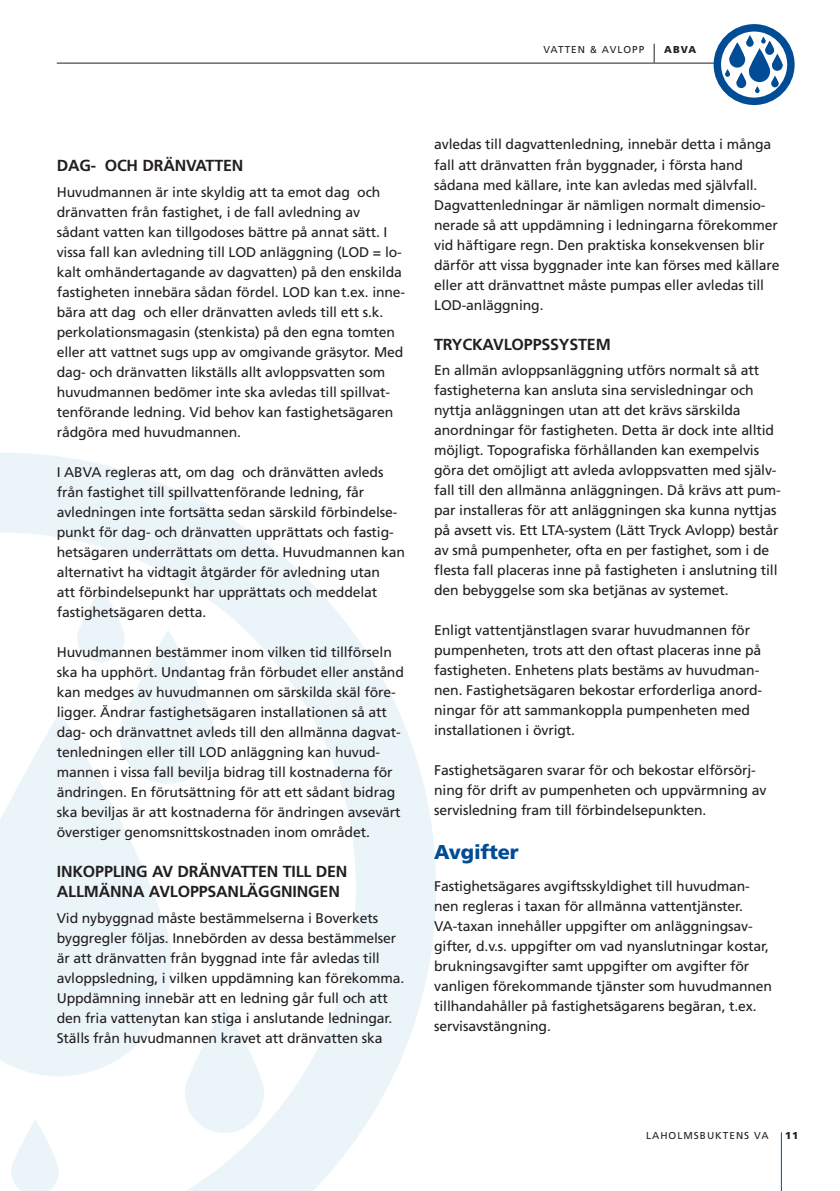
<style>
.page{position:relative;width:840px;height:1191px;background:#fff}
.page>*{position:absolute;margin:0;border:0;box-sizing:border-box;transform-origin:0 0}
.t1{font:900 20px "Frutiger LT Std";letter-spacing:-.01em;color:#014d95}
.t2{font:700 16px/20px "Frutiger LT Std";letter-spacing:-.01em;color:#231f20}
.t3{font:14px/20px "Frutiger LT Std";letter-spacing:-.01em;color:#231f20}
.t4{font:10px "Frutiger LT Std";letter-spacing:.1em;color:#231f20}
.t5{font:900 10px "Frutiger LT Std";letter-spacing:.1em;color:#231f20}
</style>
<div class="page">
<hr style="left:57px;top:63px;width:660px;height:1px;background:#231f20">
<svg style="left:653px;top:44px;width:1px;height:19px"></svg>
<div style="left:713px;top:24px;width:81px;height:81px;border:7px solid #014d95;border-radius:50%"></div>
<svg style="left:724px;top:35px;width:58px;height:58px"></svg>
<hr style="left:780px;top:1132px;width:1px;height:59px;background:#014d95">
<svg style="left:0;top:452px;width:436px;height:739px"></svg>
<svg style="left:0;top:963px;width:172px;height:113px"></svg>
<svg style="left:0;top:711px;width:184px;height:252px;fill:#ebf5f9"></svg>
<svg style="left:77px;top:586px;width:143px;height:197px"></svg>
<svg style="left:185px;top:1006px;width:83px;height:127px"></svg>
<svg style="left:11px;top:1119px;width:50px;height:72px"></svg>
<p class="t4" style="left:543px;top:44px;width:102px">VATTEN &amp; AVLOPP</p>
<p class="t5" style="left:664px;top:44px;width:33px">ABVA</p>
<p class="t2" style="left:57px;top:155px;width:188px">DAG- OCH DRÄNVATTEN</p>
<p class="t3" style="left:57px;top:182px;width:350px">Huvudmannen är inte skyldig att ta emot dag och dränvatten från fastighet, i de fall avledning av sådant vatten kan tillgodoses bättre på annat sätt. I vissa fall kan avledning till LOD anläggning (LOD = lo&shy;kalt omhändertagande av dagvatten) på den enskilda fastigheten innebära sådan fördel. LOD kan t.ex. inne&shy;bära att dag och eller dränvatten avleds till ett s.k. perkolationsmagasin (stenkista) på den egna tomten eller att vattnet sugs upp av omgivande gräsytor. Med dag- och dränvatten likställs allt avloppsvatten som huvudmannen bedömer inte ska avledas till spillvat&shy;tenförande ledning. Vid behov kan fastighetsägaren rådgöra med huvudmannen.</p>
<p class="t3" style="left:57px;top:462px;width:350px">I ABVA regleras att, om dag och dränvätten avleds från fastighet till spillvattenförande ledning, får avledningen inte fortsätta sedan särskild förbindelse&shy;punkt för dag- och dränvatten upprättats och fastig&shy;hetsägaren underrättats om detta. Huvudmannen kan alternativt ha vidtagit åtgärder för avledning utan<br>att förbindelsepunkt har upprättats och meddelat fastighetsägaren detta.</p>
<p class="t3" style="left:57px;top:642px;width:348px">Huvudmannen bestämmer inom vilken tid tillförseln ska ha upphört. Undantag från förbudet eller anstånd kan medges av huvudmannen om särskilda skäl före&shy;ligger. Ändrar fastighetsägaren installationen så att dag- och dränvattnet avleds till den allmänna dagvat&shy;tenledningen eller till LOD anläggning kan huvud&shy;mannen i vissa fall bevilja bidrag till kostnaderna för ändringen. En förutsättning för att ett sådant bidrag ska beviljas är att kostnaderna för ändringen avsevärt överstiger genomsnittskostnaden inom området.</p>
<p class="t2" style="left:57px;top:861px;width:292px">INKOPPLING AV DRÄNVATTEN TILL DEN<br>ALLMÄNNA AVLOPPSANLÄGGNINGEN</p>
<p class="t3" style="left:57px;top:907px;width:349px">Vid nybyggnad måste bestämmelserna i Boverkets byggregler följas. Innebörden av dessa bestämmelser är att dränvatten från byggnad inte får avledas till avloppsledning, i vilken uppdämning kan förekomma.<br>Uppdämning innebär att en ledning går full och att den fria vattenytan kan stiga i anslutande ledningar.<br>Ställs från huvudmannen kravet att dränvatten ska</p>
<p class="t3" style="left:434px;top:135px;width:347px">avledas till dagvattenledning, innebär detta i många fall att dränvatten från byggnader, i första hand sådana med källare, inte kan avledas med självfall.<br>Dagvattenledningar är nämligen normalt dimensio&shy;nerade så att uppdämning i ledningarna förekommer vid häftigare regn. Den praktiska konsekvensen blir därför att vissa byggnader inte kan förses med källare eller att dränvattnet måste pumpas eller avledas till LOD-anläggning.</p>
<p class="t2" style="left:434px;top:334px;width:178px">TRYCKAVLOPPSSYSTEM</p>
<p class="t3" style="left:434px;top:360px;width:348px">En allmän avloppsanläggning utförs normalt så att fastigheterna kan ansluta sina servisledningar och nyttja anläggningen utan att det krävs särskilda anordningar för fastigheten. Detta är dock inte alltid möjligt. Topografiska förhållanden kan exempelvis göra det omöjligt att avleda avloppsvatten med själv&shy;fall till den allmänna anläggningen. Då krävs att pum&shy;par installeras för att anläggningen ska kunna nyttjas på avsett vis. Ett LTA-system (Lätt Tryck Avlopp) består av små pumpenheter, ofta en per fastighet, som i de flesta fall placeras inne på fastigheten i anslutning till den bebyggelse som ska betjänas av systemet.</p>
<p class="t3" style="left:434px;top:620px;width:329px">Enligt vattentjänstlagen svarar huvudmannen för pumpenheten, trots att den oftast placeras inne på fastigheten. Enhetens plats bestäms av huvudman&shy;nen. Fastighetsägaren bekostar erforderliga anord&shy;ningar för att sammankoppla pumpenheten med installationen i övrigt.</p>
<p class="t3" style="left:434px;top:760px;width:333px">Fastighetsägaren svarar för och bekostar elförsörj&shy;ning för drift av pumpenheten och uppvärmning av servisledning fram till förbindelsepunkten.</p>
<h1 class="t1" style="left:434px;top:840px;width:86px">Avgifter</h1>
<p class="t3" style="left:434px;top:876px;width:339px">Fastighetsägares avgiftsskyldighet till huvudman&shy;nen regleras i taxan för allmänna vattentjänster.<br>VA-taxan innehåller uppgifter om anläggningsav&shy;gifter, d.v.s. uppgifter om vad nyanslutningar kostar, brukningsavgifter samt uppgifter om avgifter för vanligen förekommande tjänster som huvudmannen tillhandahåller på fastighetsägarens begäran, t.ex. servisavstängning.</p>
<p class="t4" style="left:645px;top:1129px;width:124px">LAHOLMSBUKTENS VA</p>
<p class="t5" style="left:784px;top:1129px;width:15px">11</p>
</div>
